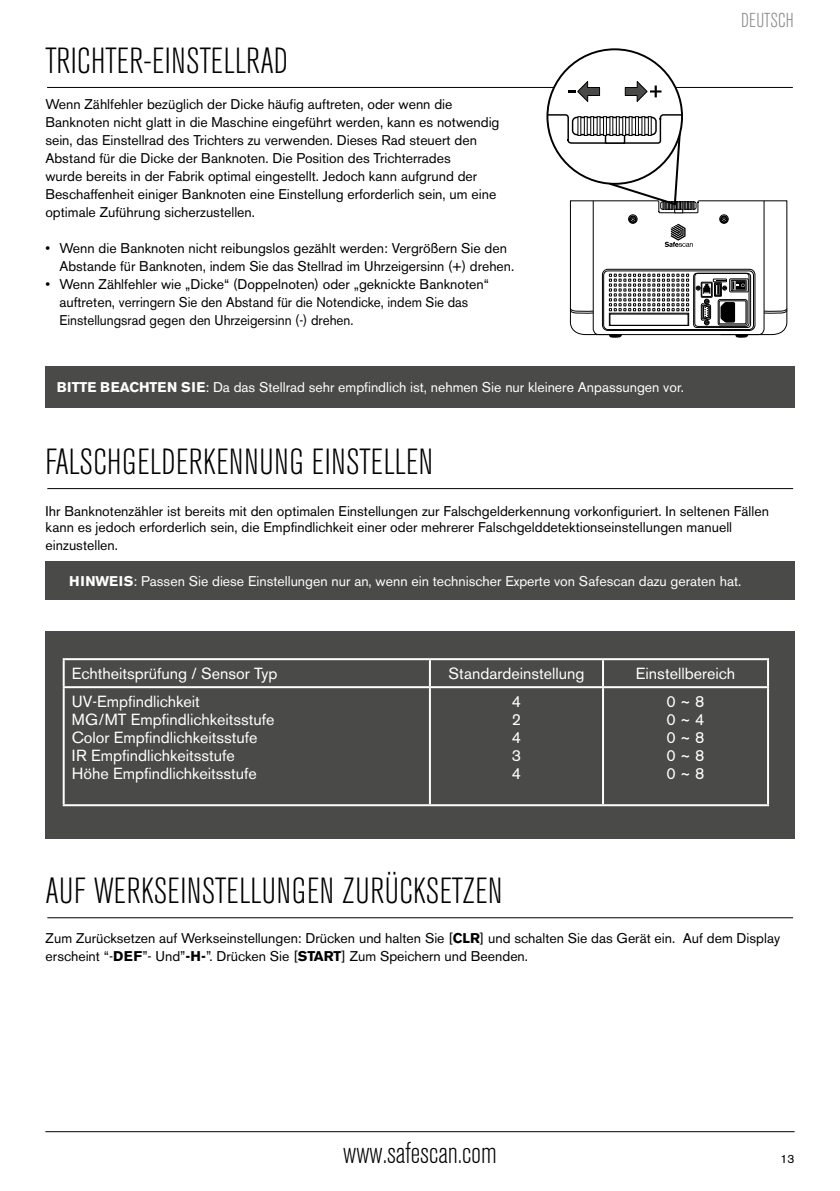
<style>
.page{position:relative;width:840px;height:1191px;background:#fff}
.page>*{position:absolute;margin:0;border:0;box-sizing:border-box;transform-origin:0 0}
.t1{font:300 condensed 36px "Akzidenz Grotesk BE";letter-spacing:.01em;color:#000}
.t2{font:300 condensed 30px "Akzidenz Grotesk BE";color:#000}
.t3{font:300 condensed 20px "Akzidenz Grotesk BE";letter-spacing:.01em;color:#878787}
.t4{font:16px/18px "Akzidenz Grotesk BE";color:#fff;text-align:justify}
.t5{font:14px/18px "Akzidenz Grotesk BE";color:#000}
.t6{font:14px "Akzidenz Grotesk BE";color:#fff}
.t7{font:12px "Akzidenz Grotesk BE";color:#000}
.s1{font-weight:700}
</style>
<div class="page">
<hr style="left:45px;top:1131px;width:749px;height:1px;background:#000">
<div style="left:45px;top:631px;width:749px;height:208px;background:#4a4a49"></div>
<hr style="left:429px;top:686px;width:173px;height:2px;background:#fff">
<hr style="left:63px;top:658px;width:366px;height:2px;background:#fff">
<hr style="left:63px;top:660px;width:2px;height:26px;background:#fff">
<hr style="left:602px;top:658px;width:166px;height:2px;background:#fff">
<hr style="left:766px;top:660px;width:2px;height:26px;background:#fff">
<hr style="left:63px;top:688px;width:2px;height:116px;background:#fff">
<hr style="left:766px;top:688px;width:2px;height:116px;background:#fff">
<hr style="left:63px;top:804px;width:366px;height:2px;background:#fff">
<hr style="left:602px;top:804px;width:166px;height:2px;background:#fff">
<hr style="left:429px;top:658px;width:173px;height:2px;background:#fff">
<hr style="left:428px;top:660px;width:2px;height:26px;background:#fff">
<hr style="left:601px;top:660px;width:2px;height:26px;background:#fff">
<hr style="left:428px;top:688px;width:2px;height:116px;background:#fff">
<hr style="left:601px;top:688px;width:2px;height:116px;background:#fff">
<hr style="left:63px;top:686px;width:366px;height:2px;background:#fff">
<hr style="left:429px;top:804px;width:173px;height:2px;background:#fff">
<hr style="left:602px;top:686px;width:166px;height:2px;background:#fff">
<hr style="left:47px;top:87px;width:745px;height:1px;background:#000">
<div style="left:45px;top:366px;width:749px;height:41px;background:#4a4a49"></div>
<div style="left:547px;top:49px;width:134px;height:135px;background:#fff;border-radius:50%"></div>
<svg style="left:549px;top:111px;width:238px;height:227px"></svg>
<svg style="left:605px;top:130px;width:19px;height:13px"></svg>
<div style="left:604px;top:129px;width:21px;height:15px;border:1px solid #000"></div>
<svg style="left:572px;top:117px;width:83px;height:18px"></svg>
<div style="left:571px;top:117px;width:85px;height:18px;border:1px solid #000;border-radius:4px"></div>
<div style="left:647px;top:116px;width:4px;height:20px;border:1px solid #000"></div>
<div style="left:583px;top:116px;width:4px;height:20px;border:1px solid #000"></div>
<div style="left:603px;top:116px;width:3px;height:20px;border:1px solid #000"></div>
<div style="left:634px;top:116px;width:4px;height:20px;border:1px solid #000"></div>
<div style="left:615px;top:116px;width:4px;height:20px;border:1px solid #000"></div>
<svg style="left:624px;top:81px;width:37px;height:21px"></svg>
<svg style="left:568px;top:81px;width:32px;height:21px"></svg>
<div style="left:46px;top:561px;width:748px;height:39px;background:#4a4a49"></div>
<hr style="left:47px;top:488px;width:745px;height:1px;background:#000">
<hr style="left:47px;top:917px;width:745px;height:1px;background:#000">
<h1 class="t1" style="left:45px;top:41px;width:244px">TRICHTER-EINSTELLRAD</h1>
<p class="t5" style="left:45px;top:95px;width:455px">Wenn Zählfehler bezüglich der Dicke häufig auftreten, oder wenn die Banknoten nicht glatt in die Maschine eingeführt werden, kann es notwendig sein, das Einstellrad des Trichters zu verwenden. Dieses Rad steuert den Abstand für die Dicke der Banknoten. Die Position des Trichterrades<br>wurde bereits in der Fabrik optimal eingestellt. Jedoch kann aufgrund der Beschaffenheit einiger Banknoten eine Einstellung erforderlich sein, um eine optimale Zuführung sicherzustellen.</p>
<p class="t5" style="left:59px;top:239px;width:456px;text-indent:-14px">• Wenn die Banknoten nicht reibungslos gezählt werden: Vergrößern Sie den<br>Abstande für Banknoten, indem Sie das Stellrad im Uhrzeigersinn (+) drehen.</p>
<p class="t5" style="left:59px;top:275px;width:431px;text-indent:-14px">• Wenn Zählfehler wie „Dicke“ (Doppelnoten) oder „geknickte Banknoten“ auftreten, verringern Sie den Abstand für die Notendicke, indem Sie das<br>Einstellungsrad gegen den Uhrzeigersinn (-) drehen.</p>
<p class="t6" style="left:57px;top:378px;width:628px"><span class="s1">BITTE BEACHTEN SIE</span>: Da das Stellrad sehr empfindlich ist, nehmen Sie nur kleinere Anpassungen vor.</p>
<h3 class="t3" style="left:740px;top:10px;width:54px">DEUTSCH</h3>
<h1 class="t1" style="left:46px;top:442px;width:389px">FALSCHGELDERKENNUNG EINSTELLEN</h1>
<p class="t5" style="left:46px;top:503px;width:724px;line-height:16px">Ihr Banknotenzähler ist bereits mit den optimalen Einstellungen zur Falschgelderkennung vorkonfiguriert. In seltenen Fällen kann es jedoch erforderlich sein, die Empfindlichkeit einer oder mehrerer Falschgelddetektionseinstellungen manuell</p>
<p class="t5" style="left:46px;top:536px;width:74px">einzustellen.</p>
<p class="t6" style="left:69px;top:573px;width:673px"><span class="s1">HINWEIS</span>: Passen Sie diese Einstellungen nur an, wenn ein technischer Experte von Safescan dazu geraten hat.</p>
<p class="t4" style="left:72px;top:664px;width:207px">Echtheitsprüfung / Sensor Typ</p>
<p class="t4" style="left:448px;top:664px;width:137px">Standardeinstellung</p>
<p class="t4" style="left:635px;top:664px;width:101px">Einstellbereich</p>
<p class="t4" style="left:72px;top:692px;width:204px;text-align:left">UV-Empfindlichkeit<br>MG/MT Empfindlichkeitsstufe<br>Color Empfindlichkeitsstufe<br>IR Empfindlichkeitsstufe<br>Höhe Empfindlichkeitsstufe</p>
<p class="t4" style="left:511px;top:692px;width:11px">4<br>2<br>4<br>3<br>4</p>
<p class="t4" style="left:666px;top:692px;width:39px">0 ~ 8<br>0 ~ 4<br>0 ~ 8<br>0 ~ 8<br>0 ~ 8</p>
<h1 class="t1" style="left:46px;top:871px;width:458px">AUF WERKSEINSTELLUNGEN ZURÜCKSETZEN</h1>
<p class="t5" style="left:46px;top:929px;width:735px">Zum Zurücksetzen auf Werkseinstellungen: Drücken und halten Sie [<span class="s1">CLR</span>] und schalten Sie das Gerät ein. Auf dem Display erscheint “-<span class="s1">DEF</span>”- Und”<span class="s1">-H-</span>”. Drücken Sie [<span class="s1">START</span>] Zum Speichern und Beenden.</p>
<h2 class="t2" style="left:343px;top:1136px;width:155px">www.safescan.com</h2>
<p class="t7" style="left:780px;top:1151px;width:15px">13</p>
</div>
